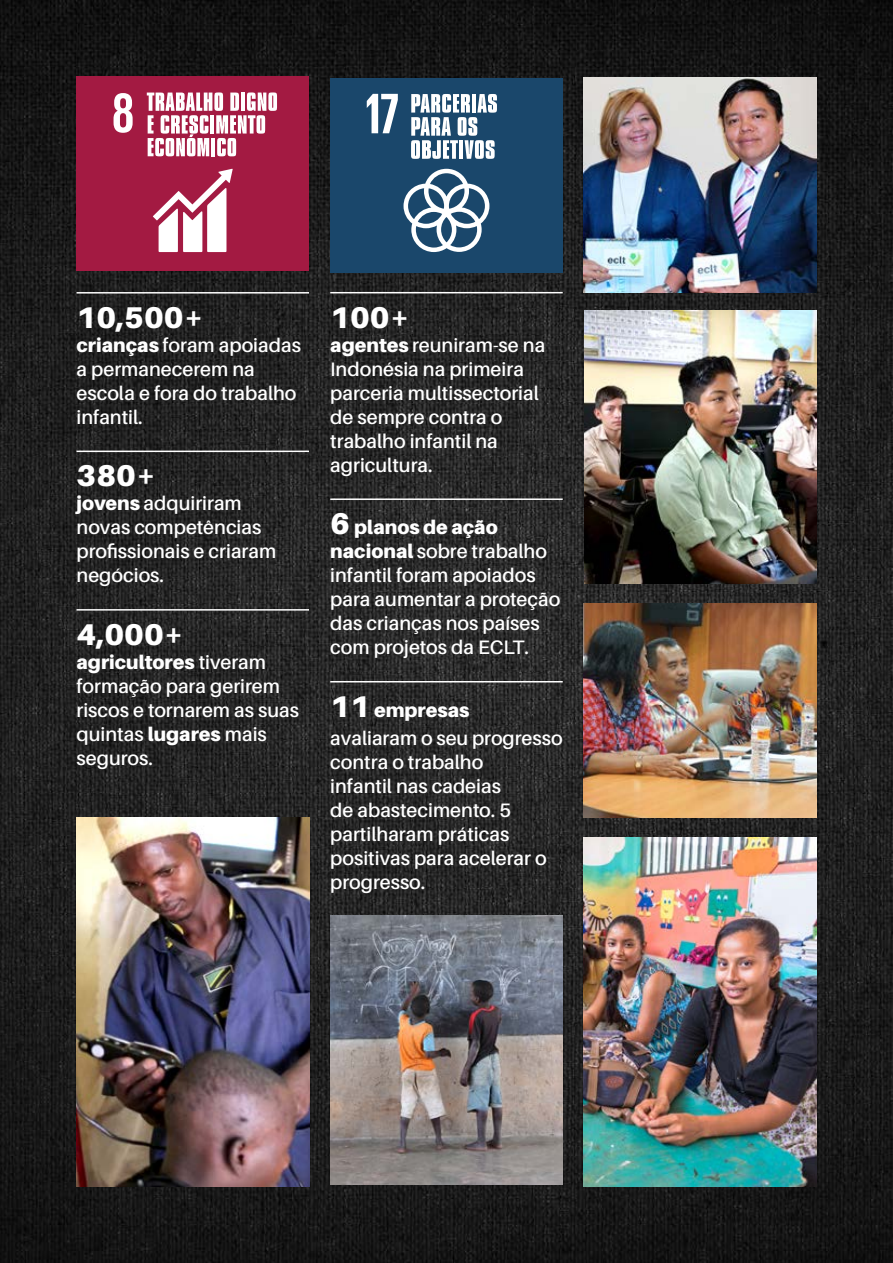
<style>
.page{position:relative;width:893px;height:1263px;background:#fff}
.page>*{position:absolute;margin:0;border:0;box-sizing:border-box;transform-origin:0 0}
.Info_Fact_small{font:900 30px "Aileron";color:#fff}
.Info_Fact_small-2{font:600 19.5px/24px "Aileron";color:#fff}
.Info_Fact_small-3{font:900 19.5px "Aileron";color:#fff}
.s1{font-weight:900}
.s2{font-weight:900;font-size:30px}
.s3{font-size:30px}
</style>
<div class="page">
<img style="left:0;top:0;width:893px;height:1263px">
<div style="left:77px;top:77px;width:232px;height:194px;background:#a31a42"></div>
<svg style="left:153px;top:169px;width:80px;height:83px"></svg>
<div style="left:330px;top:78px;width:233px;height:194px;background:#1a476b"></div>
<svg style="left:403px;top:169px;width:86px;height:83px"></svg>
<hr style="left:330px;top:292px;width:233px;height:1px;background:#fff">
<hr style="left:330px;top:498px;width:233px;height:2px;background:#fff">
<hr style="left:330px;top:681px;width:233px;height:1px;background:#fff">
<hr style="left:77px;top:292px;width:232px;height:2px;background:#fff">
<hr style="left:77px;top:451px;width:232px;height:1px;background:#fff">
<hr style="left:77px;top:609px;width:232px;height:2px;background:#fff">
<img style="left:584px;top:78px;width:232px;height:214px">
<img style="left:584px;top:837px;width:232px;height:349px">
<img style="left:584px;top:311px;width:232px;height:273px">
<img style="left:584px;top:603px;width:232px;height:214px">
<svg style="left:114px;top:93px;width:19px;height:40px"></svg>
<svg style="left:147px;top:92px;width:130px;height:64px"></svg>
<svg style="left:367px;top:94px;width:31px;height:39px"></svg>
<svg style="left:411px;top:94px;width:86px;height:65px"></svg>
<img style="left:330px;top:915px;width:232px;height:269px">
<img style="left:77px;top:818px;width:232px;height:368px">
<p class="Info_Fact_small" style="left:77px;top:300px;width:129px">10,500+</p>
<p class="Info_Fact_small-2" style="left:77px;top:333px;width:226px"><span class="s1">crianças</span> foram apoiadas a permanecerem na escola e fora do trabalho infantil.</p>
<p class="Info_Fact_small" style="left:77px;top:458px;width:81px">380+</p>
<p class="Info_Fact_small-2" style="left:77px;top:492px;width:201px"><span class="s1">jovens</span> adquiriram novas competências profissionais e criaram negócios.</p>
<p class="Info_Fact_small" style="left:77px;top:617px;width:109px">4,000+</p>
<p class="Info_Fact_small-2" style="left:77px;top:650px;width:224px"><span class="s1">agricultores</span> tiveram formação para gerirem riscos e tornarem as suas quintas <span class="s1">lugares</span> mais seguros.</p>
<p class="Info_Fact_small" style="left:330px;top:300px;width:81px">100+</p>
<p class="Info_Fact_small-2" style="left:330px;top:333px;width:217px"><span class="s1">agentes</span> reuniram-se na<br>Indonésia na primeira parceria multissectorial de sempre contra o trabalho infantil na agricultura.</p>
<p class="Info_Fact_small-2" style="left:330px;top:516px;width:232px"><span class="s2">6</span> <span class="s1">planos de ação nacional</span> sobre trabalho infantil foram apoiados para aumentar a proteção das crianças nos países com projetos da ECLT.</p>
<p class="Info_Fact_small-3" style="left:330px;top:698px;width:141px"><span class="s3">11</span> empresas</p>
<p class="Info_Fact_small-2" style="left:330px;top:726px;width:234px">avaliaram o seu progresso contra o trabalho<br>infantil nas cadeias<br>de abastecimento. 5 partilharam práticas positivas para acelerar o progresso.</p>
</div>
